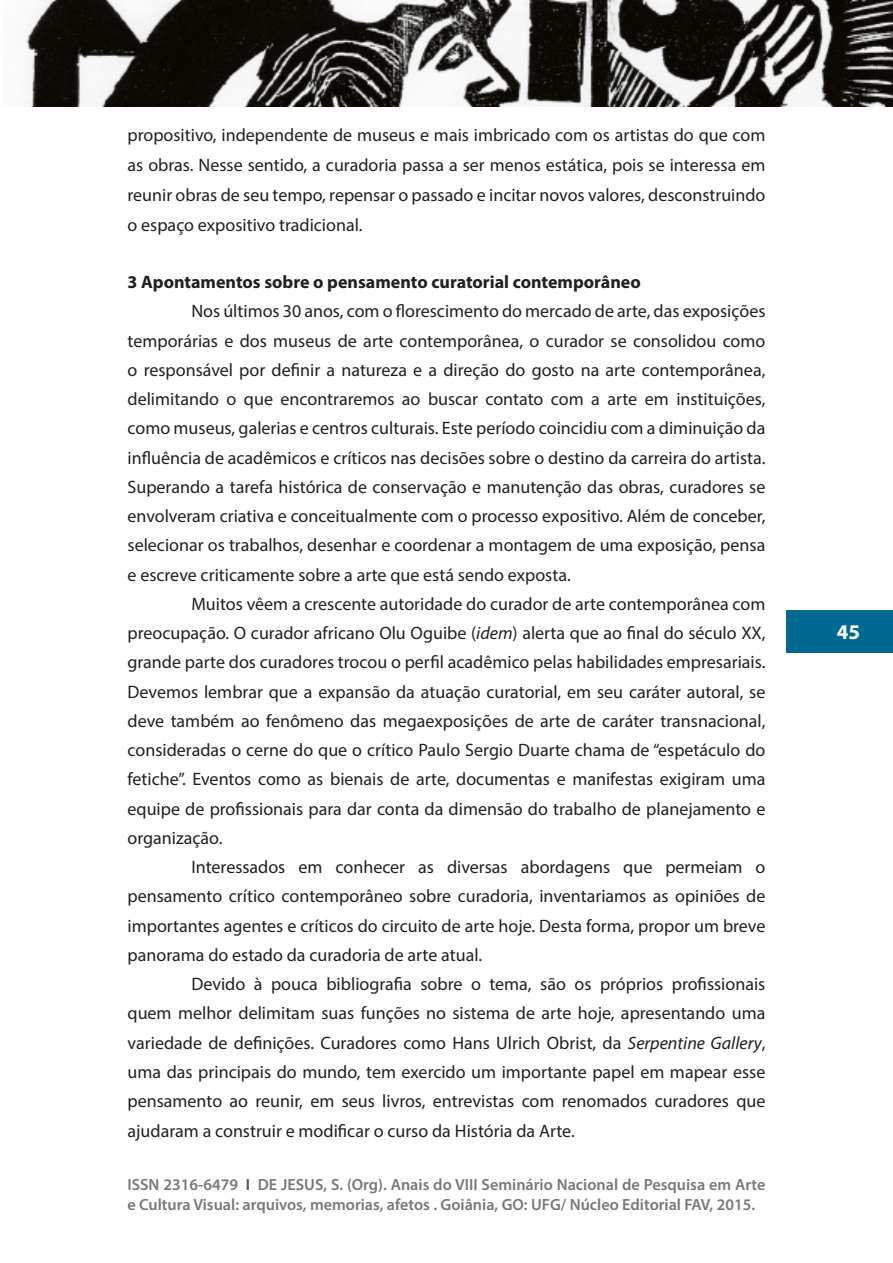
<style>
.page{position:relative;width:893px;height:1263px;background:#fff}
.page>*{position:absolute;margin:0;border:0;box-sizing:border-box;transform-origin:0 0}
.t1{font:700 21px "Myriad Pro";color:#fff}
.Texto_básico{font:18px/29.2px "Myriad Pro";color:#231f20;text-align:justify}
.subtitulos{font:700 18px "Myriad Pro";color:#231f20}
.t2{font:600 16.2px/19.5px "Myriad Pro";color:#76787b}
.s1{font-style:italic}
.s2{color:#4b4c4d}
</style>
<div class="page">
<div style="left:787px;top:610px;width:106px;height:43px;background:#006991"></div>
<img style="left:25px;top:0;width:868px;height:106px">
<p class="Texto_básico" style="left:128px;top:120px;width:639px;line-height:30px">propositivo, independente de museus e mais imbricado com os artistas do que com as obras. Nesse sentido, a curadoria passa a ser menos estática, pois se interessa em reunir obras de seu tempo, repensar o passado e incitar novos valores, desconstruindo o espaço expositivo tradicional.</p>
<p class="subtitulos" style="left:128px;top:270px;width:515px">3 Apontamentos sobre o pensamento curatorial contemporâneo</p>
<p class="Texto_básico" style="left:128px;top:296px;width:639px;text-indent:64px">Nos últimos 30 anos, com o florescimento do mercado de arte, das exposições temporárias e dos museus de arte contemporânea, o curador se consolidou como o responsável por definir a natureza e a direção do gosto na arte contemporânea, delimitando o que encontraremos ao buscar contato com a arte em instituições, como museus, galerias e centros culturais. Este período coincidiu com a diminuição da influência de acadêmicos e críticos nas decisões sobre o destino da carreira do artista.<br>Superando a tarefa histórica de conservação e manutenção das obras, curadores se envolveram criativa e conceitualmente com o processo expositivo. Além de conceber, selecionar os trabalhos, desenhar e coordenar a montagem de uma exposição, pensa e escreve criticamente sobre a arte que está sendo exposta.</p>
<p class="Texto_básico" style="left:128px;top:589px;width:639px;text-indent:64px">Muitos vêem a crescente autoridade do curador de arte contemporânea com preocupação. O curador africano Olu Oguibe (<span class="s1">idem</span>) alerta que ao final do século XX, grande parte dos curadores trocou o perfil acadêmico pelas habilidades empresariais.<br>Devemos lembrar que a expansão da atuação curatorial, em seu caráter autoral, se deve também ao fenômeno das megaexposições de arte de caráter transnacional, consideradas o cerne do que o crítico Paulo Sergio Duarte chama de “espetáculo do fetiche”. Eventos como as bienais de arte, documentas e manifestas exigiram uma equipe de profissionais para dar conta da dimensão do trabalho de planejamento e organização.</p>
<p class="Texto_básico" style="left:128px;top:852px;width:639px;text-indent:64px">Interessados em conhecer as diversas abordagens que permeiam o pensamento crítico contemporâneo sobre curadoria, inventariamos as opiniões de importantes agentes e críticos do circuito de arte hoje. Desta forma, propor um breve panorama do estado da curadoria de arte atual.</p>
<p class="Texto_básico" style="left:128px;top:969px;width:639px;text-indent:64px">Devido à pouca bibliografia sobre o tema, são os próprios profissionais quem melhor delimitam suas funções no sistema de arte hoje, apresentando uma variedade de definições. Curadores como Hans Ulrich Obrist, da <span class="s1">Serpentine Gallery</span>, uma das principais do mundo, tem exercido um importante papel em mapear esse pensamento ao reunir, em seus livros, entrevistas com renomados curadores que ajudaram a construir e modificar o curso da História da Arte.</p>
<p class="t2" style="left:128px;top:1174px;width:639px">ISSN 2316-6479 <span class="s2">I</span> DE JESUS, S. (Org). Anais do VIII Seminário Nacional de Pesquisa em Arte e Cultura Visual: arquivos, memorias, afetos . Goiânia, GO: UFG/ Núcleo Editorial FAV, 2015.</p>
<p class="t1" style="left:837px;top:619px;width:25px">45</p>
</div>
